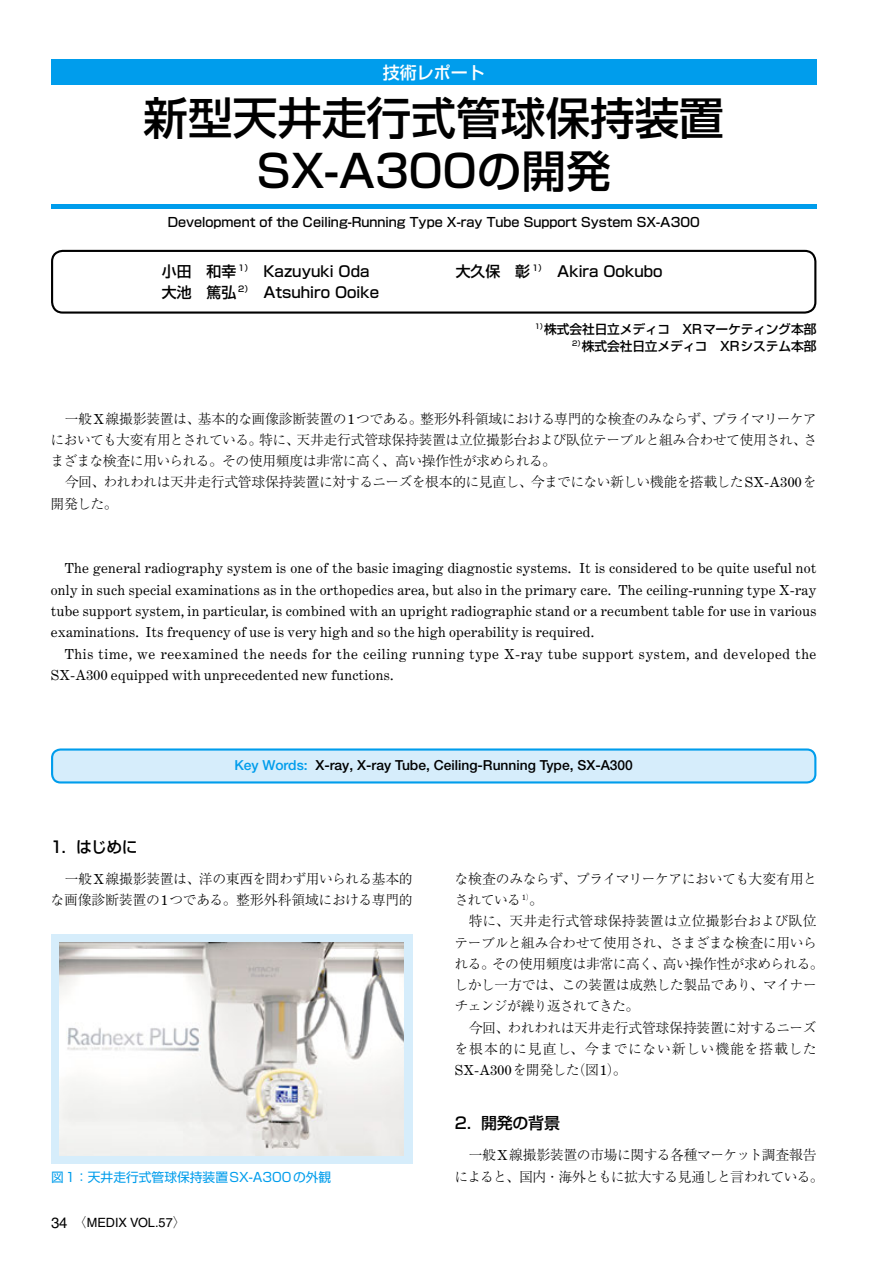
<style>
.page{position:relative;width:893px;height:1263px;background:#fff}
.page>*{position:absolute;margin:0;border:0;box-sizing:border-box;transform-origin:0 0}
.t1{font:500 44.7px/53.1px "Shin Go Pro";color:#000;text-align:center}
.t2{font:500 16.95px "Shin Go Pro";color:#fff}
.t3{font:500 15.9px "Shin Go Pro";letter-spacing:-.02em;color:#000}
.t4{font:500 14.85px "Shin Go Pro";color:#000}
.t5{font:300 13.8px/21.3px "Ryumin Pro";letter-spacing:-.03em;color:#000}
.t6{font:13.8px/21.3px "Century Expanded";letter-spacing:.025em;color:#000;text-align:justify}
.t7{font:500 13.8px "Helvetica Neue";color:#000}
.t8{font:500 12.75px/17px "Shin Go Pro";color:#000;text-align:right}
.t9{font:12.75px "Shin Go Pro";color:#009dec}
.t10{font:12.75px "Helvetica";color:#000}
.s1{font-family:"Century Expanded";font-weight:400}
.s2{color:#009dec}
.s3{font-size:14.85px}
.s4{font-family:"Ryumin Pro";font-weight:300}
</style>
<div class="page">
<hr style="left:51px;top:204px;width:765px;height:4px;background:#009dec">
<div style="left:51px;top:60px;width:765px;height:25px;background:#009dec"></div>
<div style="left:52px;top:749px;width:763px;height:33px;background:#d6edfb;border-radius:9px"></div>
<div style="left:51px;top:748px;width:765px;height:35px;border:2px solid #009dec;border-radius:9px"></div>
<div style="left:51px;top:934px;width:361px;height:230px;background:#d6edfb"></div>
<img style="left:60px;top:943px;width:344px;height:212px">
<div style="left:51px;top:250px;width:765px;height:64px;border:2px solid #000;border-radius:11px"></div>
<p class="t2" style="left:383px;top:58px;width:104px">技術レポート</p>
<h1 class="t1" style="left:144px;top:86px;width:582px">新型天井走行式管球保持装置<br>SX-A300の開発</h1>
<p class="t8" style="left:168px;top:212px;width:533px">Development of the Ceiling-Running Type X-ray Tube Support System SX-A300</p>
<p class="t4" style="left:162px;top:259px;width:209px">小田　和幸 <sup>1）</sup>　Kazuyuki Oda</p>
<p class="t4" style="left:456px;top:259px;width:208px">大久保　彰 <sup>1）</sup>　Akira Ookubo</p>
<p class="t4" style="left:162px;top:280px;width:219px">大池　篤弘 <sup>2）</sup>　Atsuhiro Ooike</p>
<p class="t8" style="left:535px;top:320px;width:283px"><sup>1）</sup>株式会社日立メディコ　XRマーケティング本部<br><sup>2）</sup>株式会社日立メディコ　XRシステム本部</p>
<p class="t5" style="left:50px;top:407px;width:768px;text-align:justify;text-indent:14px">一般<span class="s1">X</span>線撮影装置は、基本的な画像診断装置の<span class="s1">1</span>つである。整形外科領域における専門的な検査のみならず、プライマリーケアにおいても大変有用とされている。特に、天井走行式管球保持装置は立位撮影台および臥位テーブルと組み合わせて使用され、さまざまな検査に用いられる。その使用頻度は非常に高く、高い操作性が求められる。</p>
<p class="t5" style="left:51px;top:470px;width:768px;text-indent:14px">今回、われわれは天井走行式管球保持装置に対するニーズを根本的に見直し、今までにない新しい機能を搭載した<span class="s1">SX-A300</span>を開発した。</p>
<p class="t6" style="left:51px;top:558px;width:767px;text-indent:14px">The general radiography system is one of the basic imaging diagnostic systems. It is considered to be quite useful not only in such special examinations as in the orthopedics area, but also in the primary care. The ceiling-running type X-ray tube support system, in particular, is combined with an upright radiographic stand or a recumbent table for use in various examinations. Its frequency of use is very high and so the high operability is required.</p>
<p class="t6" style="left:51px;top:643px;width:767px;text-indent:14px">This time, we reexamined the needs for the ceiling running type X-ray tube support system, and developed the<br>SX-A300 equipped with unprecedented new functions.</p>
<p class="t7" style="left:234px;top:757px;width:400px"><span class="s2">Key Words:</span> X-ray, X-ray Tube, Ceiling-Running Type, SX-A300</p>
<p class="t3" style="left:50px;top:834px;width:89px">1．はじめに</p>
<p class="t5" style="left:51px;top:867px;width:364px;text-align:right">一般<span class="s1">X</span>線撮影装置は、洋の東西を問わず用いられる基本的な画像診断装置の<span class="s1">1</span>つである。整形外科領域における専門的</p>
<p class="t9" style="left:51px;top:1166px;width:282px">図1：天井走行式管球保持装置SX-A300の外観</p>
<p class="t10" style="left:51px;top:1215px;width:136px"><span class="s3">34</span><span class="s4">　〈</span>MEDIX VOL.57<span class="s4">〉</span></p>
<p class="t5" style="left:454px;top:867px;width:364px">な検査のみならず、プライマリーケアにおいても大変有用とされている <sup>1</sup><sup>）</sup>。</p>
<p class="t5" style="left:454px;top:909px;width:371px;text-indent:14px">特に、天井走行式管球保持装置は立位撮影台および臥位テーブルと組み合わせて使用され、さまざまな検査に用いられる。その使用頻度は非常に高く、高い操作性が求められる。しかし一方では、この装置は成熟した製品であり、マイナーチェンジが繰り返されてきた。</p>
<p class="t5" style="left:454px;top:1016px;width:364px;text-align:justify;text-indent:14px">今回、われわれは天井走行式管球保持装置に対するニーズを根本的に見直し、今までにない新しい機能を搭載した<span class="s1">SX-A300</span>を開発した（図<span class="s1">1</span>）。</p>
<p class="t3" style="left:455px;top:1110px;width:107px">2．開発の背景</p>
<p class="t5" style="left:455px;top:1143px;width:371px;text-align:center">一般<span class="s1">X</span>線撮影装置の市場に関する各種マーケット調査報告<br>によると、国内・海外ともに拡大する見通しと言われている。</p>
</div>
